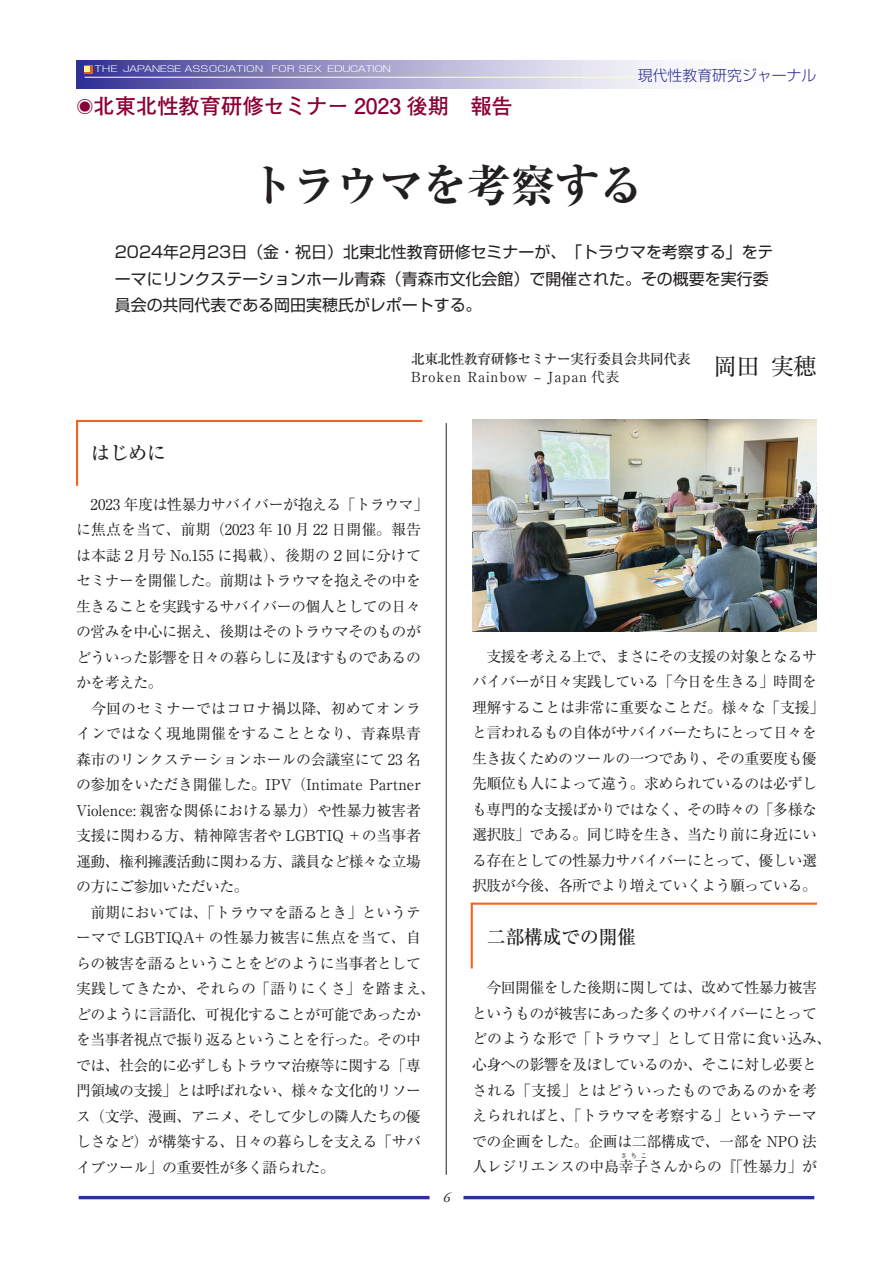
<style>
.page{position:relative;width:893px;height:1263px;background:#fff}
.page>*{position:absolute;margin:0;border:0;box-sizing:border-box;transform-origin:0 0}
.t1{font:700 expanded 44.7px "Ryumin Pro";letter-spacing:-.02em;color:#231f20}
.t2{font:23.4px "Ryumin Pro";color:#231f20}
.t3{font:700 21.3px "Futo Go B101 Pro";color:#8b0036}
.t4{font:500 19.2px "Ryumin Pro";letter-spacing:-.03em;color:#231f20}
.t5{font:15.9px/26.5px "Shin Go Pro";color:#231f20}
.t6{font:14.85px/25.5px "Ryumin Pro";letter-spacing:-.035em;color:#231f20}
.t7{font:300 14.85px "Shin Go Pro";color:#2e3092}
.t8{font:500 13.8px "Ryumin Pro";letter-spacing:-.04em;color:#231f20}
.t9{font:13.8px "Ryumin Pro";letter-spacing:.07em;color:#231f20}
.t10{font:italic 13.8px "Adobe Garamond Pro";color:#231f20}
.t11{font:300 8.55px "Shin Go Pro";color:#fff;scale:1.25 1}
.t12{font:6.45px "Ryumin Pro";color:#231f20}
.s1{font-size:16.95px}
</style>
<div class="page">
<hr style="left:79px;top:1196px;width:735px;height:3px;background:#2e3092">
<div style="left:429px;top:1180px;width:34px;height:34px;background:#fff;border-radius:50%"></div>
<svg style="left:76px;top:61px;width:586px;height:27px;background:#a09dcb"></svg>
<hr style="left:85px;top:77px;width:549px;height:1px;background:#fffbcf">
<div style="left:85px;top:66px;width:8px;height:8px;background:#d7641b"></div>
<svg style="left:85px;top:66px;width:5px;height:6px"></svg>
<hr style="left:446px;top:423px;width:1px;height:752px;background:#231f20">
<hr style="left:472px;top:902px;width:345px;height:3px;background:#f36421">
<hr style="left:471px;top:902px;width:2px;height:66px;background:#f36421">
<hr style="left:77px;top:420px;width:345px;height:2px;background:#f36421">
<hr style="left:76px;top:420px;width:2px;height:66px;background:#f36421">
<img style="left:472px;top:420px;width:344px;height:211px">
<p class="t11" style="left:94px;top:62px;width:239px">THE JAPANESE ASSOCIATION FOR SEX EDUCATION</p>
<h3 class="t3" style="left:77px;top:89px;width:438px"><span class="s1">◉</span>北東北性教育研修セミナー 2023 後期　報告</h3>
<p class="t7" style="left:638px;top:64px;width:180px">現代性教育研究ジャーナル</p>
<h1 class="t1" style="left:249px;top:150px;width:396px">トラウマを考察する</h1>
<p class="t5" style="left:115px;top:237px;width:660px">2024年2月23日（金・祝日）北東北性教育研修セミナーが、「トラウマを考察する」をテーマにリンクステーションホール青森（青森市文化会館）で開催された。その概要を実行委員会の共同代表である岡田実穂氏がレポートする。</p>
<p class="t8" style="left:411px;top:348px;width:281px">北東北性教育研修セミナー実行委員会共同代表</p>
<p class="t9" style="left:411px;top:366px;width:210px">Broken Rainbow – Japan 代表</p>
<h2 class="t2" style="left:714px;top:347px;width:105px">岡田実穂</h2>
<p class="t4" style="left:91px;top:438px;width:76px">はじめに</p>
<p class="t6" style="left:76px;top:490px;width:361px">　2023 年度は性暴力サバイバーが抱える「トラウマ」に焦点を当て、前期（2023 年 10 月 22 日開催。報告は本誌２月号 No.155 に掲載）、後期の２回に分けてセミナーを開催した。前期はトラウマを抱えその中を生きることを実践するサバイバーの個人としての日々の営みを中心に据え、後期はそのトラウマそのものがどういった影響を日々の暮らしに及ぼすものであるのかを考えた。<br>　今回のセミナーではコロナ禍以降、初めてオンラインではなく現地開催をすることとなり、青森県青森市のリンクステーションホールの会議室にて 23 名の参加をいただき開催した。IPV（Intimate Partner<br>Violence: 親密な関係における暴力）や性暴力被害者支援に関わる方、精神障害者や LGBTIQ ＋の当事者運動、権利擁護活動に関わる方、議員など様々な立場の方にご参加いただいた。<br>　前期においては、「トラウマを語るとき」というテーマで LGBTIQA+ の性暴力被害に焦点を当て、自らの被害を語るということをどのように当事者として実践してきたか、それらの「語りにくさ」を踏まえ、どのように言語化、可視化することが可能であったかを当事者視点で振り返るということを行った。その中では、社会的に必ずしもトラウマ治療等に関する「専門領域の支援」とは呼ばれない、様々な文化的リソース（文学、漫画、アニメ、そして少しの隣人たちの優しさなど）が構築する、日々の暮らしを支える「サバイブツール」の重要性が多く語られた。</p>
<p class="t10" style="left:443px;top:1189px;width:8px">6</p>
<p class="t6" style="left:472px;top:642px;width:354px">　支援を考える上で、まさにその支援の対象となるサバイバーが日々実践している「今日を生きる」時間を理解することは非常に重要なことだ。様々な「支援」と言われるもの自体がサバイバーたちにとって日々を生き抜くためのツールの一つであり、その重要度も優先順位も人によって違う。求められているのは必ずしも専門的な支援ばかりではなく、その時々の「多様な選択肢」である。同じ時を生き、当たり前に身近にいる存在としての性暴力サバイバーにとって、優しい選択肢が今後、各所でより増えていくよう願っている。</p>
<p class="t4" style="left:487px;top:922px;width:151px">二部構成での開催</p>
<p class="t6" style="left:472px;top:974px;width:361px">　今回開催をした後期に関しては、改めて性暴力被害というものが被害にあった多くのサバイバーにとってどのような形で「トラウマ」として日常に食い込み、心身への影響を及ぼしているのか、そこに対し必要とされる「支援」とはどういったものであるのかを考えられればと、「トラウマを考察する」というテーマでの企画をした。企画は二部構成で、一部を NPO 法人レジリエンスの中島幸子さんからの『「性暴力」が</p>
<p class="t12" style="left:621px;top:1151px;width:28px">さちこ</p>
</div>
